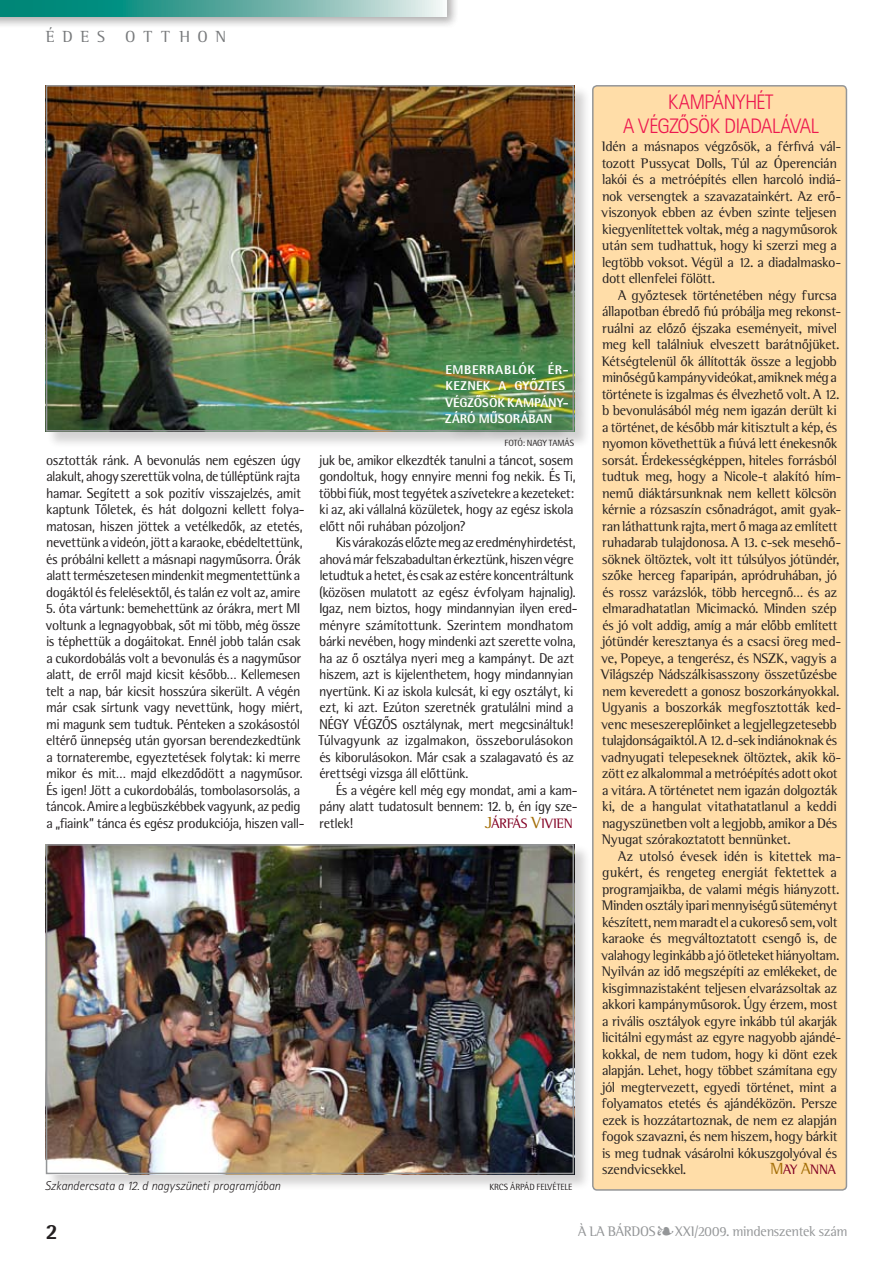
<style>
.page{position:relative;width:893px;height:1263px;background:#fff}
.page>*{position:absolute;margin:0;border:0;box-sizing:border-box;transform-origin:0 0}
.t1{font:700 21.75px "Rotis Sm Sn XPFL";color:#231f20}
.t2{font:21px/23.2px "Rotis Lt Sn PFL";color:#ed174f;text-align:center}
.t3{font:16.5px "Rotis Sm Srf PFL";letter-spacing:.51em;color:#77797b}
.t4{font:14.25px/16.5px "Rotis Sm Srf PFL";letter-spacing:.01em;color:#231f20}
.t5{font:14.25px/16.5px "Rotis Sm Sn PFL";letter-spacing:.01em;color:#231f20}
.t6{font:14.25px "Rotis Sm Srf PFL";letter-spacing:.01em;color:#949698}
.t7{font:14.1px "Rotis Sm Srf PFL SC850";letter-spacing:.02em;color:#820024}
.t8{font:700 12.75px/16.5px "Rotis Sm Sn XPFL";letter-spacing:.035em;color:#fff}
.t9{font:italic 12.75px "Rotis Lt Sn PFL";color:#231f20}
.t10{font:9px "Rotis Sm Sn PFL";letter-spacing:.03em;color:#231f20}
.s1{font-size:16.5px;color:#a46e07}
</style>
<div class="page">
<div style="left:0;top:0;width:459px;height:29px;background:#231f20;opacity:.2"></div>
<svg style="left:0;top:0;width:446px;height:16px;background:#59ada3"></svg>
<div style="left:46px;top:85px;width:545px;height:363px;background:#231f20;opacity:.2"></div>
<img style="left:49px;top:88px;width:522px;height:341px">
<div style="left:46px;top:85px;width:528px;height:347px;border:2px solid #949698"></div>
<div style="left:46px;top:844px;width:545px;height:347px;background:#231f20;opacity:.2"></div>
<img style="left:49px;top:847px;width:522px;height:324px">
<div style="left:46px;top:844px;width:528px;height:330px;border:2px solid #949698"></div>
<div style="left:447px;top:363px;width:138px;height:78px;background:#231f20;opacity:.25"></div>
<div style="left:593px;top:86px;width:253px;height:1104px;background:#ffdda8;border-radius:4px"></div>
<div style="left:592px;top:85px;width:255px;height:1106px;border:2px solid #949698;border-radius:4px"></div>
<p class="t3" style="left:46px;top:27px;width:60px">édes</p>
<p class="t3" style="left:125px;top:27px;width:102px">otthon</p>
<p class="t5" style="left:46px;top:451px;width:260px">osztották ránk. A bevonulás nem egészen úgy alakult, ahogy szerettük volna, de túlléptünk rajta hamar. Segített a sok pozitív visszajelzés, amit kaptunk Tőletek, és hát dolgozni kellett folya&shy;matosan, hiszen jöttek a vetélkedők, az etetés, nevettünk a videón, jött a karaoke, ebédeltettünk, és próbálni kellett a másnapi nagyműsorra. Órák alatt természetesen mindenkit megmentettünk a dogáktól és felelésektől, és talán ez volt az, amire</p>
<p class="t5" style="left:46px;top:600px;width:260px">5. óta vártunk: bemehettünk az órákra, mert MI voltunk a legnagyobbak, sőt mi több, még össze is téphettük a dogáitokat. Ennél jobb talán csak a cukordobálás volt a bevonulás és a nagyműsor alatt, de erről majd kicsit később… Kellemesen telt a nap, bár kicsit hosszúra sikerült. A végén már csak sírtunk vagy nevettünk, hogy miért, mi magunk sem tudtuk. Pénteken a szokásostól eltérő ünnepség után gyorsan berendezkedtünk a tornaterembe, egyeztetések folytak: ki merre mikor és mit… majd elkezdődött a nagyműsor.<br>És igen! Jött a cukordobálás, tombolasorsolás, a táncok. Amire a legbüszkébbek vagyunk, az pedig a „fiaink” tánca és egész produkciója, hiszen vall-</p>
<p class="t8" style="left:445px;top:361px;width:125px">EMBERRABLÓK ÉR-<br>KEZNEK A GYŐZTES<br>VÉGZŐSÖK KAMPÁNY-<br>ZÁRÓ MŰSORÁBAN</p>
<p class="t10" style="left:505px;top:438px;width:70px">Fotó : Nagy Tamás</p>
<p class="t5" style="left:319px;top:451px;width:258px">juk be, amikor elkezdték tanulni a táncot, sosem gondoltuk, hogy ennyire menni fog nekik. És Ti, többi fiúk, most tegyétek a szívetekre a kezeteket: ki az, aki vállalná közületek, hogy az egész iskola előtt női ruhában pózoljon?</p>
<p class="t5" style="left:319px;top:534px;width:260px;text-indent:17px">Kis várakozás előzte meg az eredményhirdetést, ahová már felszabadultan érkeztünk, hiszen végre letudtuk a hetet, és csak az estére koncentráltunk (közösen mulatott az egész évfolyam hajnalig).<br>Igaz, nem biztos, hogy mindannyian ilyen ered&shy;ményre számítottunk. Szerintem mondhatom bárki nevében, hogy mindenki azt szerette volna, ha az ő osztálya nyeri meg a kampányt. De azt hiszem, azt is kijelenthetem, hogy mindannyian nyertünk. Ki az iskola kulcsát, ki egy osztályt, ki ezt, ki azt. Ezúton szeretnék gratulálni mind a NÉGY VÉGZŐS osztálynak, mert megcsináltuk!<br>Túlvagyunk az izgalmakon, összeborulásokon és kiborulásokon. Már csak a szalagavató és az érettségi vizsga áll előttünk.</p>
<p class="t5" style="left:319px;top:781px;width:260px;text-align:justify;text-indent:16px">És a végére kell még egy mondat, ami a kam&shy;pány alatt tudatosult bennem: 12. b, én így sze&shy;retlek!</p>
<p class="t7" style="left:485px;top:815px;width:89px"><span class="s1">J</span>ÁRFÁS <span class="s1">V</span>IVIEN</p>
<p class="t9" style="left:45px;top:1178px;width:237px">Szkandercsata a 12. d nagyszüneti programjában</p>
<p class="t10" style="left:489px;top:1182px;width:68px">Krcs Árpád felvétele</p>
<h2 class="t2" style="left:623px;top:91px;width:196px">KAMPÁNYHÉT<br>A VÉGZŐSÖK DIADALÁVAL</h2>
<p class="t4" style="left:602px;top:138px;width:240px">Idén a másnapos végzősök, a férfivá vál&shy;tozott Pussycat Dolls, Túl az Óperencián lakói és a metróépítés ellen harcoló indiá&shy;nok versengtek a szavazatainkért. Az erő&shy;viszonyok ebben az évben szinte teljesen kiegyenlítettek voltak, még a nagyműsorok után sem tudhattuk, hogy ki szerzi meg a legtöbb voksot. Végül a 12. a diadalmasko&shy;dott ellenfelei fölött.</p>
<p class="t4" style="left:601px;top:286px;width:241px;text-indent:17px">A győztesek történetében négy furcsa állapotban ébredő fiú próbálja meg rekonst&shy;ruálni az előző éjszaka eseményeit, mivel meg kell találniuk elveszett barátnőjüket.<br>Kétségtelenül ők állították össze a legjobb minőségű kampányvideókat, amiknek még a története is izgalmas és élvezhető volt. A 12. b bevonulásából még nem igazán derült ki a történet, de később már kitisztult a kép, és nyomon követhettük a fiúvá lett énekesnők sorsát. Érdekességképpen, hiteles forrásból tudtuk meg, hogy a Nicole-t alakító hím&shy;nemű diáktársunknak nem kellett kölcsön kérnie a rózsaszín csőnadrágot, amit gyak&shy;ran láthattunk rajta, mert ő maga az említett ruhadarab tulajdonosa. A 13. c-sek mesehő&shy;söknek öltöztek, volt itt túlsúlyos jótündér, szőke herceg faparipán, apródruhában, jó és rossz varázslók, több hercegnő… és az elmaradhatatlan Micimackó. Minden szép és jó volt addig, amíg a már előbb említett jótündér keresztanya és a csacsi öreg med&shy;ve, Popeye, a tengerész, és NSZK, vagyis a Világszép Nádszálkisasszony összetűzésbe nem keveredett a gonosz boszorkányokkal.<br>Ugyanis a boszorkák megfosztották ked&shy;venc meseszereplőinket a legjellegzetesebb tulajdonságaiktól. A 12. d-sek indiánoknak és vadnyugati telepeseknek öltöztek, akik kö&shy;zött ez alkalommal a metróépítés adott okot a vitára. A történetet nem igazán dolgozták ki, de a hangulat vitathatatlanul a keddi nagyszünetben volt a legjobb, amikor a Dés Nyugat szórakoztatott bennünket.</p>
<p class="t4" style="left:602px;top:848px;width:240px;text-indent:17px">Az utolsó évesek idén is kitettek ma&shy;gukért, és rengeteg energiát fektettek a programjaikba, de valami mégis hiányzott.<br>Minden osztály ipari mennyiségű süteményt készített, nem maradt el a cukoreső sem, volt karaoke és megváltoztatott csengő is, de valahogy leginkább a jó ötleteket hiányoltam.<br>Nyilván az idő megszépíti az emlékeket, de kisgimnazistaként teljesen elvarázsoltak az akkori kampányműsorok. Úgy érzem, most a rivális osztályok egyre inkább túl akarják licitálni egymást az egyre nagyobb ajándé&shy;kokkal, de nem tudom, hogy ki dönt ezek alapján. Lehet, hogy többet számítana egy jól megtervezett, egyedi történet, mint a folyamatos etetés és ajándéközön. Persze ezek is hozzátartoznak, de nem ez alapján fogok szavazni, és nem hiszem, hogy bárkit is meg tudnak vásárolni kókuszgolyóval és szendvicsekkel.</p>
<p class="t7" style="left:770px;top:1161px;width:67px"><span class="s1">M</span>AY <span class="s1">A</span>NNA</p>
<h1 class="t1" style="left:46px;top:1218px;width:12px">2</h1>
<p class="t6" style="left:578px;top:1223px;width:271px">À La Bárdos•XXI/2009. mindenszentek szám</p>
</div>
